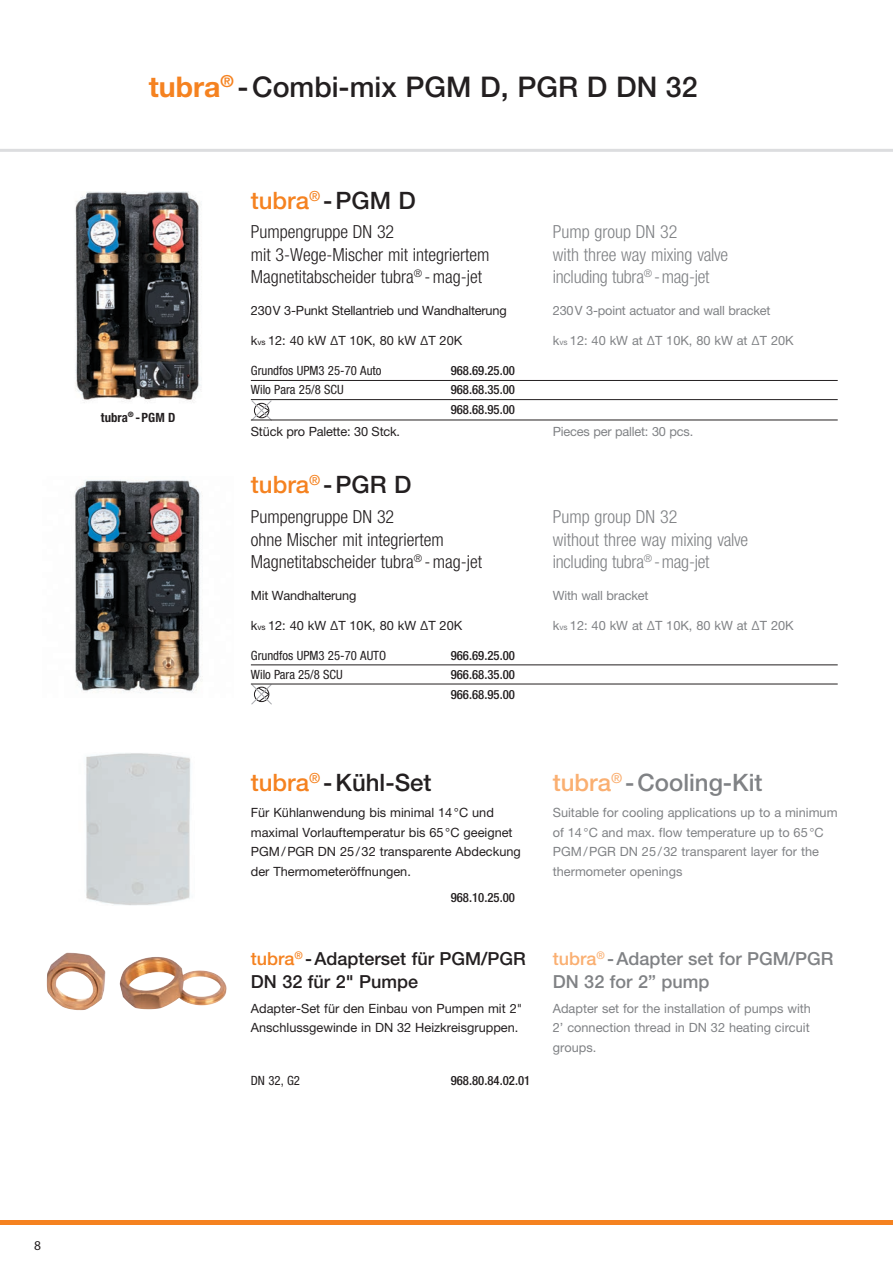
<style>
.page{position:relative;width:893px;height:1263px;background:#fff}
.page>*{position:absolute;margin:0;border:0;box-sizing:border-box;transform-origin:0 0}
.t1{font:500 28.5px "Helvetica Neue LT Std";color:#231f20}
.t2{font:500 24px "Helvetica Neue LT Std";color:#f58220}
.t3{font:500 24px "Helvetica Neue LT Std";color:#808285}
.t4{font:500 24px "Helvetica Neue LT Std";color:#231f20}
.t5{font:300 condensed 18px/22.5px "Helvetica Neue LT Std";color:#231f20}
.t6{font:300 condensed 18px/22.5px "Helvetica Neue LT Std";color:#808285}
.t7{font:500 18px/22.5px "Helvetica Neue LT Std";color:#231f20}
.t8{font:500 18px/22.5px "Helvetica Neue LT Std";color:#808285}
.t9{font:13.5px "Myriad Pro";color:#231f20}
.t10{font:12.75px/19.5px "Helvetica Neue LT Std";color:#808285}
.t11{font:12.75px/19.5px "Helvetica Neue LT Std";color:#231f20}
.t12{font:500 condensed 12.75px/19.5px "Helvetica Neue LT Std";color:#231f20;text-align:justify}
.t13{font:condensed 12.75px/19.5px "Helvetica Neue LT Std";color:#231f20}
.t14{font:700 condensed 12.75px "Helvetica Neue LT Std";color:#231f20}
.t15{font:8.25px "Helvetica Neue LT Std";color:#231f20}
.t16{font:8.25px "Helvetica Neue LT Std";color:#808285}
.s1{font-weight:700;color:#f58220}
.s2{color:#231f20}
.s3{font-size:12.75px}
.s4{color:#f58220}
.s5{color:#faaf71}
</style>
<div class="page">
<div style="left:0;top:1220px;width:893px;height:5px;background:#f58220"></div>
<img style="left:86px;top:753px;width:105px;height:153px">
<svg style="left:251px;top:400px;width:21px;height:20px"></svg>
<svg style="left:251px;top:685px;width:21px;height:20px"></svg>
<img style="left:74px;top:480px;width:129px;height:213px">
<img style="left:75px;top:191px;width:126px;height:212px">
<svg style="left:55px;top:952px;width:13px;height:9px"></svg>
<img style="left:131px;top:957px;width:24px;height:7px">
<hr style="left:0;top:149px;width:893px;height:3px;background:#dcdddf">
<hr style="left:251px;top:399px;width:587px;height:1px;background:#231f20">
<hr style="left:251px;top:380px;width:587px;height:1px;background:#231f20">
<hr style="left:251px;top:420px;width:587px;height:1px;background:#231f20">
<hr style="left:251px;top:684px;width:587px;height:1px;background:#231f20">
<hr style="left:251px;top:664px;width:587px;height:1px;background:#231f20">
<h1 class="t1" style="left:149px;top:70px;width:550px"><span class="s1">tubra</span><sup>®</sup> -Combi-mix PGM D, PGR D DN 32</h1>
<p class="t14" style="left:101px;top:409px;width:76px">tubra<sup>®</sup> -PGM D</p>
<h2 class="t2" style="left:251px;top:186px;width:166px">tubra<sup>®</sup> <span class="s2">-PGM D</span></h2>
<h3 class="t5" style="left:251px;top:220px;width:240px">Pumpengruppe DN 32<br>mit 3-Wege-Mischer mit integriertem<br>Magnetitabscheider tubra<sup>®</sup> -mag-jet</h3>
<p class="t11" style="left:251px;top:301px;width:257px">230V 3-Punkt Stellantrieb und Wandhalterung</p>
<p class="t15" style="left:251px;top:337px;width:16px"><span class="s3">k</span>vs</p>
<p class="t11" style="left:268px;top:331px;width:196px">12: 40 kW ∆T 10K, 80 kW ∆T 20K</p>
<p class="t13" style="left:251px;top:360px;width:132px">Grundfos UPM3 25-70 Auto<br>Wilo Para 25/8 SCU</p>
<p class="t11" style="left:251px;top:422px;width:151px">Stück pro Palette: 30 Stck.</p>
<h2 class="t2" style="left:251px;top:471px;width:162px">tubra<sup>®</sup> <span class="s2">-PGR D</span></h2>
<p class="t12" style="left:451px;top:360px;width:66px">968.69.25.00<br>968.68.35.00<br>968.68.95.00</p>
<h3 class="t5" style="left:251px;top:505px;width:233px">Pumpengruppe DN 32<br>ohne Mischer mit integriertem<br>Magnetitabscheider tubra<sup>®</sup> -mag-jet</h3>
<p class="t11" style="left:251px;top:586px;width:107px">Mit Wandhalterung</p>
<p class="t15" style="left:251px;top:622px;width:16px"><span class="s3">k</span>vs</p>
<p class="t11" style="left:268px;top:615px;width:196px">12: 40 kW ∆T 10K, 80 kW ∆T 20K</p>
<p class="t13" style="left:251px;top:645px;width:137px">Grundfos UPM3 25-70 AUTO<br>Wilo Para 25/8 SCU</p>
<p class="t12" style="left:451px;top:645px;width:66px">966.69.25.00<br>966.68.35.00<br>966.68.95.00</p>
<h3 class="t6" style="left:553px;top:220px;width:177px">Pump group DN 32<br>with three way mixing valve including tubra<sup>®</sup> -mag-jet</h3>
<p class="t10" style="left:553px;top:301px;width:219px">230V 3-point actuator and wall bracket</p>
<p class="t16" style="left:553px;top:337px;width:16px"><span class="s3">k</span>vs</p>
<p class="t10" style="left:570px;top:331px;width:225px">12: 40 kW at ∆T 10K, 80 kW at ∆T 20K</p>
<p class="t10" style="left:553px;top:422px;width:142px">Pieces per pallet: 30 pcs.</p>
<h3 class="t6" style="left:553px;top:505px;width:197px">Pump group DN 32<br>without three way mixing valve including tubra<sup>®</sup> -mag-jet</h3>
<p class="t10" style="left:553px;top:586px;width:97px">With wall bracket</p>
<p class="t16" style="left:553px;top:622px;width:16px"><span class="s3">k</span>vs</p>
<p class="t10" style="left:570px;top:615px;width:225px">12: 40 kW at ∆T 10K, 80 kW at ∆T 20K</p>
<h2 class="t4" style="left:251px;top:768px;width:182px"><span class="s4">tubra</span><sup>®</sup> -Kühl-Set</h2>
<p class="t11" style="left:251px;top:803px;width:271px">Für Kühlanwendung bis minimal 14°C und maximal Vorlauftemperatur bis 65°C geeignet PGM/PGR DN 25/32 transparente Abdeckung der Thermometeröffnungen.</p>
<p class="t12" style="left:451px;top:888px;width:66px">968.10.25.00</p>
<h3 class="t7" style="left:251px;top:947px;width:276px"><span class="s4">tubra</span><sup>®</sup> -Adapterset für PGM/PGR<br>DN 32 für 2" Pumpe</h3>
<p class="t11" style="left:251px;top:998px;width:273px">Adapter-Set für den Einbau von Pumpen mit 2"<br>Anschlussgewinde in DN 32 Heizkreisgruppen.</p>
<p class="t13" style="left:251px;top:1070px;width:51px">DN 32, G2</p>
<p class="t12" style="left:451px;top:1070px;width:81px">968.80.84.02.01</p>
<h2 class="t3" style="left:553px;top:768px;width:211px"><span class="s5">tubra</span><sup>®</sup> -Cooling-Kit</h2>
<p class="t10" style="left:553px;top:803px;width:286px">Suitable for cooling applications up to a minimum of 14°C and max. flow temperature up to 65°C PGM/PGR DN 25/32 transparent layer for the thermometer openings</p>
<h3 class="t8" style="left:553px;top:947px;width:282px"><span class="s5">tubra</span><sup>®</sup> -Adapter set for PGM/PGR<br>DN 32 for 2” pump</h3>
<p class="t10" style="left:553px;top:998px;width:260px;text-align:justify">Adapter set for the installation of pumps with 2’ connection thread in DN 32 heating circuit groups.</p>
<p class="t9" style="left:34px;top:1237px;width:8px">8</p>
</div>
